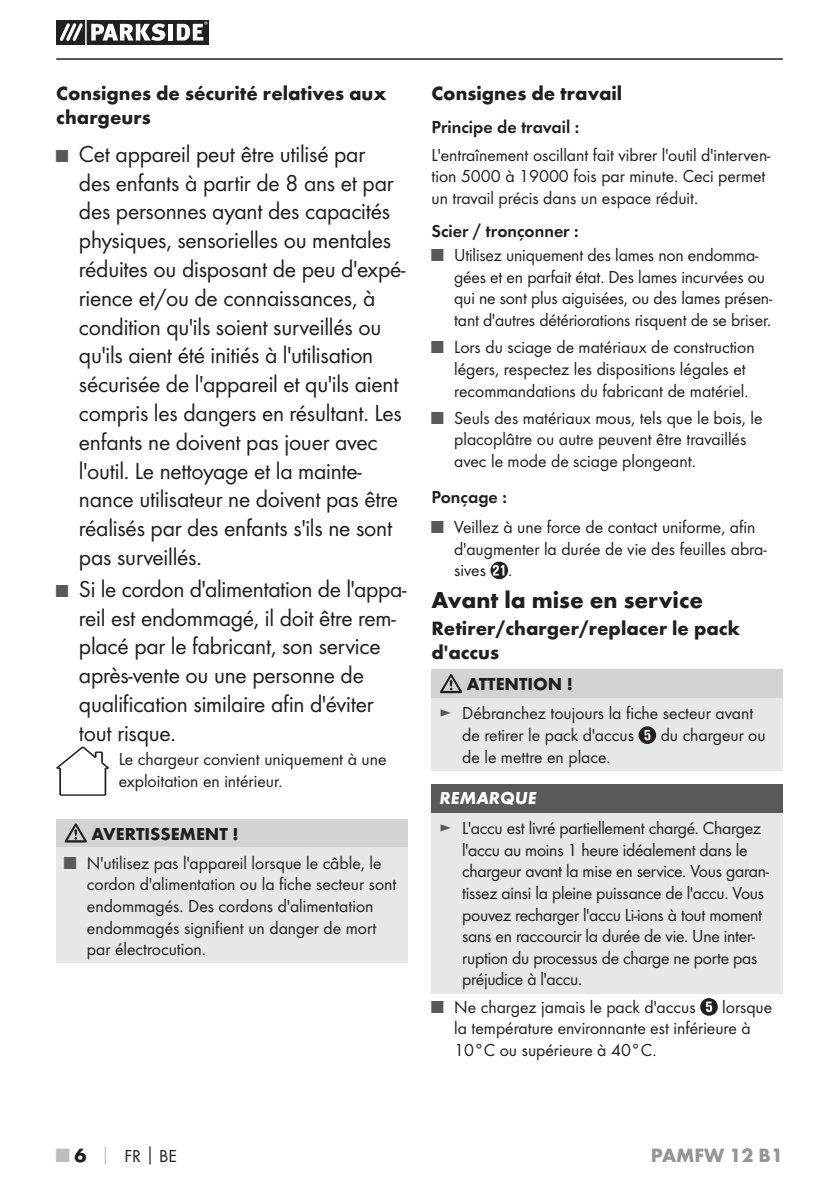
<style>
.page{position:relative;width:839px;height:1190px;background:#fff}
.page>*{position:absolute;margin:0;border:0;box-sizing:border-box;transform-origin:0 0}
.t1{font:24px/28.8px "Futura Boo";letter-spacing:-.01em;color:#231f20}
.t2{font:700 24px "Futura";color:#231f20}
.t3{font:700 20px/24px "Futura";color:#231f20}
.t4{font:700 20px "Futura";color:#939598}
.t5{font:18px/21.6px "Futura Boo";color:#231f20}
.t6{font:18px "Futura Dem";color:#231f20}
.t7{font:700 18px "Futura";color:#231f20}
.t8{font:italic 700 18px "Futura";color:#fff}
.s1{font-size:18px;color:#58595b}
.s2{color:#58595b}
.s3{font-family:"Futura";font-weight:700;font-size:20px;color:#bbbdc0}
.s4{font-family:"Futura";font-weight:700;font-size:20px}
.s5{font-family:"Futura";font-weight:700;color:#bbbdc0}
.s6{font-family:"Futura";font-weight:700}
</style>
<div class="page">
<hr style="left:56px;top:58px;width:726px;height:2px;background:#231f20">
<svg style="left:56px;top:20px;width:153px;height:25px"></svg>
<hr style="left:85px;top:20px;width:2px;height:25px;background:#fff">
<div style="left:56px;top:818px;width:351px;height:29px;background:#d1d3d4"></div>
<div style="left:56px;top:847px;width:351px;height:116px;background:#e6e7e8"></div>
<svg style="left:65px;top:823px;width:22px;height:19px"></svg>
<svg style="left:490px;top:561px;width:17px;height:18px"></svg>
<div style="left:431px;top:669px;width:351px;height:29px;background:#d1d3d4"></div>
<div style="left:431px;top:698px;width:351px;height:72px;background:#e6e7e8"></div>
<svg style="left:440px;top:674px;width:22px;height:19px"></svg>
<svg style="left:638px;top:726px;width:17px;height:18px"></svg>
<div style="left:431px;top:784px;width:351px;height:28px;background:#58595b"></div>
<div style="left:431px;top:812px;width:351px;height:181px;background:#e6e7e8"></div>
<svg style="left:700px;top:998px;width:17px;height:17px"></svg>
<hr style="left:60px;top:794px;width:45px;height:2px;background:#231f20">
<svg style="left:56px;top:746px;width:53px;height:49px"></svg>
<p class="t3" style="left:56px;top:83px;width:331px">Consignes de sécurité relatives aux chargeurs</p>
<p class="t1" style="left:79px;top:141px;width:328px;text-indent:-23px"><span class="s1">■</span> Cet appareil peut être utilisé par<br>des enfants à partir de 8 ans et par des personnes ayant des capacités physiques, sensorielles ou mentales réduites ou disposant de peu d'expé&shy;rience et/ou de connaissances, à condition qu'ils soient surveillés ou qu'ils aient été initiés à l'utilisation sécurisée de l'appareil et qu'ils aient compris les dangers en résultant. Les enfants ne doivent pas jouer avec l'outil. Le nettoyage et la mainte&shy;nance utilisateur ne doivent pas être réalisés par des enfants s'ils ne sont pas surveillés.</p>
<h1 class="t1" style="left:79px;top:575px;width:329px;text-indent:-23px"><span class="s1">■</span> Si le cordon d'alimentation de l'appa&shy;reil est endommagé, il doit être rem&shy;placé par le fabricant, son service après-vente ou une personne de qualification similaire afin d'éviter tout risque.</h1>
<p class="t5" style="left:119px;top:749px;width:269px">Le chargeur convient uniquement à une exploitation en intérieur.</p>
<p class="t7" style="left:91px;top:826px;width:148px">AVERTISSEMENT !</p>
<p class="t5" style="left:87px;top:853px;width:311px;text-indent:-23px"><span class="s2">■</span> N'utilisez pas l'appareil lorsque le câble, le cordon d'alimentation ou la fiche secteur sont endommagés. Des cordons d'alimentation endommagés signifient un danger de mort par électrocution.</p>
<p class="t3" style="left:431px;top:83px;width:192px">Consignes de travail</p>
<p class="t6" style="left:431px;top:119px;width:149px">Principe de travail :</p>
<p class="t5" style="left:431px;top:145px;width:340px">L'entraînement oscillant fait vibrer l'outil d'interven&shy;tion 5000 à 19000 fois par minute. Ceci permet un travail précis dans un espace réduit.</p>
<p class="t6" style="left:431px;top:223px;width:149px">Scier / tronçonner :</p>
<p class="t5" style="left:454px;top:245px;width:319px;text-indent:-23px"><span class="s2">■</span> Utilisez uniquement des lames non endomma&shy;gées et en parfait état. Des lames incurvées ou qui ne sont plus aiguisées, ou des lames présen&shy;tant d'autres détériorations risquent de se briser.</p>
<p class="t5" style="left:454px;top:337px;width:302px;text-indent:-23px"><span class="s2">■</span> Lors du sciage de matériaux de construction légers, respectez les dispositions légales et recommandations du fabricant de matériel.</p>
<p class="t5" style="left:454px;top:408px;width:309px;text-indent:-23px"><span class="s2">■</span> Seuls des matériaux mous, tels que le bois, le placoplâtre ou autre peuvent être travaillés avec le mode de sciage plongeant.</p>
<p class="t6" style="left:431px;top:489px;width:77px">Ponçage :</p>
<p class="t5" style="left:454px;top:517px;width:314px;text-indent:-23px"><span class="s2">■</span> Veillez à une force de contact uniforme, afin d'augmenter la durée de vie des feuilles abra&shy;sives .</p>
<h1 class="t2" style="left:431px;top:590px;width:273px">Avant la mise en service</h1>
<p class="t3" style="left:431px;top:617px;width:310px">Retirer/charger/replacer le pack d'accus</p>
<p class="t7" style="left:466px;top:677px;width:108px">ATTENTION !</p>
<p class="t5" style="left:462px;top:703px;width:292px;text-indent:-23px"><span class="s2">►</span> Débranchez toujours la fiche secteur avant de retirer le pack d'accus</p>
<p class="t5" style="left:660px;top:725px;width:106px">du chargeur ou</p>
<p class="t5" style="left:462px;top:746px;width:150px">de le mettre en place.</p>
<p class="t8" style="left:439px;top:792px;width:98px">REMARQUE</p>
<p class="t5" style="left:462px;top:818px;width:308px;text-indent:-23px"><span class="s2">►</span> L'accu est livré partiellement chargé. Chargez l'accu au moins 1 heure idéalement dans le chargeur avant la mise en service. Vous garan&shy;tissez ainsi la pleine puissance de l'accu. Vous pouvez recharger l'accu Li-ions à tout moment sans en raccourcir la durée de vie. Une inter&shy;ruption du processus de charge ne porte pas préjudice à l'accu.</p>
<p class="t5" style="left:431px;top:996px;width:265px"><span class="s2">■</span> Ne chargez jamais le pack d'accus</p>
<p class="t5" style="left:454px;top:996px;width:319px;text-indent:268px">lorsque la température environnante est inférieure à<br>10°C ou supérieure à 40°C.</p>
<p class="t5" style="left:56px;top:1146px;width:122px"><span class="s3">■</span> <span class="s4">6</span> <span class="s5">│</span> FR<span class="s6">│</span>BE</p>
<p class="t4" style="left:650px;top:1147px;width:134px">PAMFW 12 B1</p>
</div>
